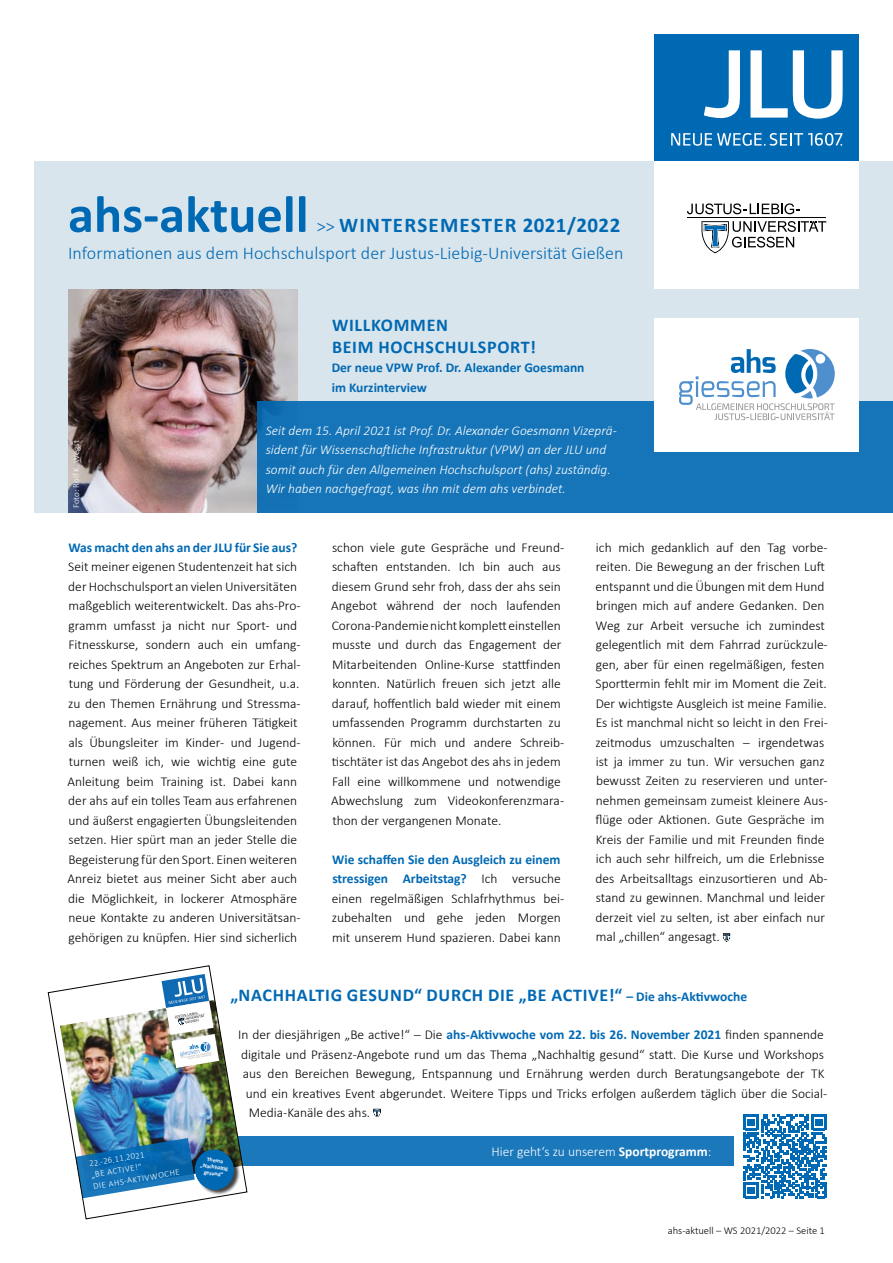
<style>
.page{position:relative;width:893px;height:1263px;background:#fff}
.page>*{position:absolute;margin:0;border:0;box-sizing:border-box;transform-origin:0 0}
.t1{font:700 52.5px "Calibri";color:#0069b4}
.t2{font:700 21px "Calibri";letter-spacing:.06em;color:#0069b4}
.t3{font:700 18px/21.6px "Calibri";letter-spacing:.04em;color:#0069b4}
.t4{font:300 18px "Calibri";letter-spacing:.005em;color:#0069b4}
.t5{font:300 13.5px/19.5px "Calibri";color:#000}
.t6{font:italic 300 13.5px/19.5px "Calibri";color:#fff}
.t7{font:700 13.5px/19.5px "Calibri";color:#0069b4}
.t8{font:300 13.5px "Calibri";color:#fff}
.t9{font:300 10.5px "Calibri";color:#000}
.t10{font:300 9px "Calibri";letter-spacing:-.005em;color:#fff}
.t11{font:300 8.85px/11.6px "Calibri";color:#fff}
.t12{font:700 5.7px/6.6px "Calibri";color:#fff;text-align:center}
.s1{font-weight:300;font-size:18px}
.s2{font-weight:700;color:#0069b4}
.s3{font-size:13.5px}
.s4{font-weight:700}
</style>
<div class="page">
<div style="left:34px;top:162px;width:859px;height:351px;background:#d9e5ec"></div>
<img style="left:68px;top:289px;width:230px;height:224px">
<div style="left:257px;top:401px;width:636px;height:112px;background:#1675b9"></div>
<div style="left:82px;top:1137px;width:652px;height:29px;background:#1a78bb"></div>
<div style="left:655px;top:34px;width:204px;height:128px;background:#0069b4"></div>
<div style="left:655px;top:162px;width:204px;height:127px;background:#fff"></div>
<svg style="left:704px;top:50px;width:36px;height:68px"></svg>
<svg style="left:750px;top:50px;width:93px;height:69px"></svg>
<svg style="left:687px;top:203px;width:112px;height:11px"></svg>
<svg style="left:701px;top:221px;width:125px;height:32px"></svg>
<hr style="left:688px;top:217px;width:138px;height:1px;background:#000">
<svg style="left:671px;top:133px;width:171px;height:13px"></svg>
<div style="left:655px;top:318px;width:204px;height:134px;background:#fff"></div>
<svg style="left:679px;top:349px;width:156px;height:71px"></svg>
<img style="left:48px;top:965px;width:199px;height:254px">
<svg style="left:373px;top:1109px;width:8px;height:8px"></svg>
<svg style="left:723px;top:933px;width:7px;height:9px"></svg>
<svg style="left:743px;top:1114px;width:84px;height:84px"></svg>
<hr style="left:824px;top:1182px;width:3px;height:16px;background:#0069b4">
<h1 class="t1" style="left:68px;top:177px;width:242px">ahs-aktuell</h1>
<h2 class="t2" style="left:317px;top:210px;width:305px"><span class="s1">&gt;&gt;</span> WINTERSEMESTER 2021/2022</h2>
<h3 class="t4" style="left:68px;top:242px;width:557px">Informationen aus dem Hochschulsport der Justus-Liebig-Universität Gießen</h3>
<p class="t10" style="left:70px;top:508px;width:70px;rotate:-90deg">Foto: Rolf K. Wegst</p>
<h3 class="t3" style="left:332px;top:314px;width:205px">WILLKOMMEN<br>BEIM HOCHSCHULSPORT!</h3>
<p class="t7" style="left:332px;top:358px;width:254px">Der neue VPW Prof. Dr. Alexander Goesmann im Kurzinterview</p>
<p class="t6" style="left:266px;top:420px;width:353px">Seit dem 15. April 2021 ist Prof. Dr. Alexander Goesmann Vizeprä&shy;sident für Wissenschaftliche Infrastruktur (VPW) an der JLU und somit auch für den Allgemeinen Hochschulsport (ahs) zuständig.<br>Wir haben nachgefragt, was ihn mit dem ahs verbindet.</p>
<p class="t7" style="left:69px;top:537px;width:230px">Was macht den ahs an der JLU für Sie aus?</p>
<p class="t5" style="left:68px;top:557px;width:234px">Seit meiner eigenen Studentenzeit hat sich der Hochschulsport an vielen Universitäten maßgeblich weiterentwickelt. Das ahs-Pro&shy;gramm umfasst ja nicht nur Sport- und Fitnesskurse, sondern auch ein umfang&shy;reiches Spektrum an Angeboten zur Erhal&shy;tung und Förderung der Gesundheit, u.a. zu den Themen Ernährung und Stressma&shy;nagement. Aus meiner früheren Tätigkeit als Übungsleiter im Kinder- und Jugend-‑ turnen weiß ich, wie wichtig eine gute Anleitung beim Training ist. Dabei kann der ahs auf ein tolles Team aus erfahrenen und äußerst engagierten Übungsleitenden setzen. Hier spürt man an jeder Stelle die Begeisterung für den Sport. Einen weiteren Anreiz bietet aus meiner Sicht aber auch die Möglichkeit, in lockerer Atmosphäre neue Kontakte zu anderen Universitätsan&shy;gehörigen zu knüpfen. Hier sind sicherlich</p>
<p class="t5" style="left:331px;top:537px;width:234px">schon viele gute Gespräche und Freund&shy;schaften entstanden. Ich bin auch aus diesem Grund sehr froh, dass der ahs sein Angebot während der noch laufenden Corona-Pandemie nicht komplett einstellen musste und durch das Engagement der Mitarbeitenden Online-Kurse stattfinden konnten. Natürlich freuen sich jetzt alle darauf, hoffentlich bald wieder mit einem umfassenden Programm durchstarten zu können. Für mich und andere Schreib&shy;tischtäter ist das Angebot des ahs in jedem Fall eine willkommene und notwendige Abwechslung zum Videokonferenzmara&shy;thon der vergangenen Monate.</p>
<p class="t5" style="left:332px;top:849px;width:234px"><span class="s2">Wie schaffen Sie den Ausgleich zu einem stressigen Arbeitstag?</span> Ich versuche einen regelmäßigen Schlafrhythmus bei&shy;zubehalten und gehe jeden Morgen mit unserem Hund spazieren. Dabei kann</p>
<p class="t5" style="left:595px;top:537px;width:234px">ich mich gedanklich auf den Tag vorbe&shy;reiten. Die Bewegung an der frischen Luft entspannt und die Übungen mit dem Hund bringen mich auf andere Gedanken. Den Weg zur Arbeit versuche ich zumindest gelegentlich mit dem Fahrrad zurückzule&shy;gen, aber für einen regelmäßigen, festen Sporttermin fehlt mir im Moment die Zeit.<br>Der wichtigste Ausgleich ist meine Familie.<br>Es ist manchmal nicht so leicht in den Frei&shy;zeitmodus umzuschalten – irgendetwas ist ja immer zu tun. Wir versuchen ganz bewusst Zeiten zu reservieren und unter&shy;nehmen gemeinsam zumeist kleinere Aus&shy;flüge oder Aktionen. Gute Gespräche im Kreis der Familie und mit Freunden finde ich auch sehr hilfreich, um die Erlebnisse des Arbeitsalltags einzusortieren und Ab&shy;stand zu gewinnen. Manchmal und leider derzeit viel zu selten, ist aber einfach nur mal „chillen“ angesagt.</p>
<h3 class="t3" style="left:230px;top:983px;width:518px">„NACHHALTIG GESUND“ DURCH DIE „BE ACTIVE!“ <span class="s3">– Die ahs-Aktivwoche</span></h3>
<p class="t11" style="left:88px;top:1158px;width:89px;rotate:-10deg">22.-26.11.2021<br>„be active!“<br>die ahs-aktivwoche</p>
<p class="t12" style="left:202px;top:1155px;width:29px;rotate:8deg">Thema „Nachhaltig gesund“</p>
<p class="t5" style="left:238px;top:1025px;width:587px">In der diesjährigen „Be active!“ – Die <span class="s2">ahs-Aktivwoche vom 22. bis 26. November 2021</span> finden spannende</p>
<p class="t5" style="left:241px;top:1044px;width:584px">digitale und Präsenz-Angebote rund um das Thema „Nachhaltig gesund“ statt. Die Kurse und Workshops</p>
<p class="t5" style="left:243px;top:1064px;width:583px">aus den Bereichen Bewegung, Entspannung und Ernährung werden durch Beratungsangebote der TK</p>
<p class="t5" style="left:246px;top:1083px;width:583px">und ein kreatives Event abgerundet. Weitere Tipps und Tricks erfolgen außerdem täglich über die Social-</p>
<p class="t5" style="left:249px;top:1103px;width:123px">Media-Kanäle des ahs.</p>
<p class="t8" style="left:491px;top:1143px;width:221px">Hier geht‘s zu unserem <span class="s4">Sportprogramm</span>:</p>
<p class="t9" style="left:668px;top:1224px;width:159px">ahs-aktuell – WS 2021/2022 – Seite 1</p>
</div>
